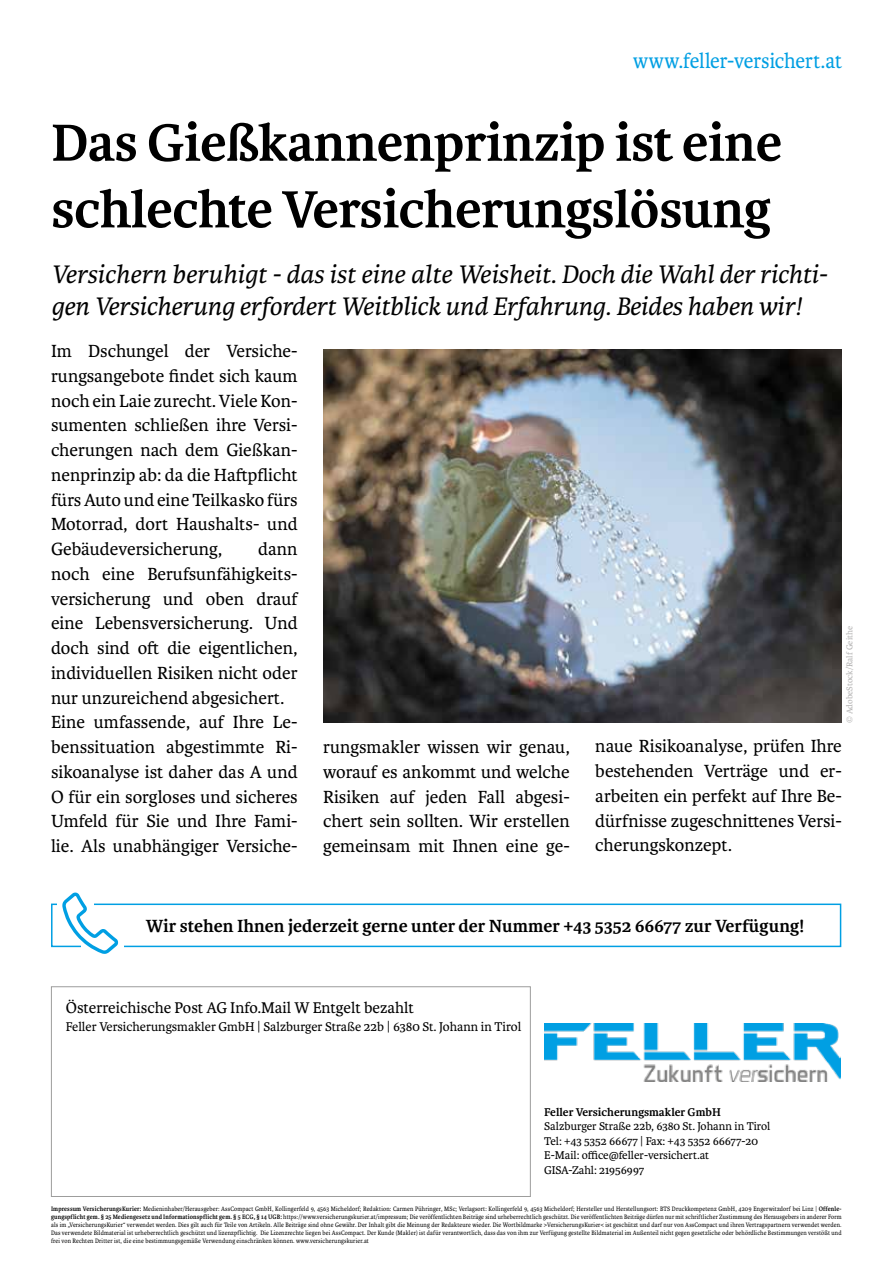
<style>
.page{position:relative;width:893px;height:1263px;background:#fff}
.page>*{position:absolute;margin:0;border:0;box-sizing:border-box;transform-origin:0 0}
.t1{font:700 55.5px/66.6px "Karmina";letter-spacing:-.01em;color:#000}
.t2{font:italic 27px/32.4px "Karmina";letter-spacing:-.01em;color:#000}
.t3{font:22.5px "Karmina";letter-spacing:-.005em;color:#009fe3;scale:.94 1}
.t4{font:18.75px/24.8px "Karmina";color:#000;text-align:justify}
.t5{font:700 18.75px "Karmina";color:#000}
.t6{font:16.5px "Karmina";color:#000}
.t7{font:13.5px "Karmina";color:#000}
.t8{font:12px/14.4px "Karmina";color:#000}
.t9{font:700 12px "Karmina";color:#000}
.t10{font:9px "Karmina";color:#b3b2b2}
.t11{font:6.75px/8.1px "Karmina";letter-spacing:.025em;color:#000;text-align:justify;scale:.9 1}
.s1{font-weight:700}
</style>
<div class="page">
<div style="left:51px;top:986px;width:480px;height:211px;border:1px solid #9d9d9c"></div>
<img style="left:323px;top:349px;width:519px;height:374px">
<div style="left:51px;top:903px;width:790px;height:44px;border:2px solid #009fe3"></div>
<div style="left:81px;top:922px;width:43px;height:33px;background:#fff"></div>
<div style="left:58px;top:890px;width:36px;height:24px;background:#fff"></div>
<svg style="left:62px;top:892px;width:56px;height:62px"></svg>
<img style="left:545px;top:1024px;width:296px;height:57px">
<h3 class="t3" style="left:633px;top:48px;width:224px">www.feller-versichert.at</h3>
<h1 class="t1" style="left:51px;top:110px;width:733px">Das Gießkannenprinzip ist eine schlechte Versicherungslösung</h1>
<h2 class="t2" style="left:51px;top:258px;width:778px">Versichern beruhigt - das ist eine alte Weisheit. Doch die Wahl der richti&shy;gen Versicherung erfordert Weitblick und Erfahrung. Beides haben wir!</h2>
<p class="t4" style="left:51px;top:339px;width:248px">Im Dschungel der Versiche&shy;rungsangebote findet sich kaum noch ein Laie zurecht. Viele Kon&shy;sumenten schließen ihre Versi&shy;cherungen nach dem Gießkan&shy;nenprinzip ab: da die Haftpflicht fürs Auto und eine Teilkasko fürs Motorrad, dort Haushalts- und Gebäudeversicherung,</p>
<p class="t4" style="left:51px;top:537px;width:248px;text-align:left;text-indent:207px">dann noch eine Berufsunfähigkeits&shy;versicherung und oben drauf eine Lebensversicherung. Und doch sind oft die eigentlichen, individuellen Risiken nicht oder nur unzureichend abgesichert.<br>Eine umfassende, auf Ihre Le&shy;benssituation abgestimmte Ri&shy;sikoanalyse ist daher das A und<br>O für ein sorgloses und sicheres<br>Umfeld für Sie und Ihre Fami&shy;lie. Als unabhängiger Versiche-</p>
<h3 class="t10" style="left:845px;top:723px;width:98px;rotate:-90deg">© AdobeStock/Ralf Geithe</h3>
<h3 class="t4" style="left:323px;top:735px;width:248px">rungsmakler wissen wir genau, worauf es ankommt und welche Risiken auf jeden Fall abgesi&shy;chert sein sollten. Wir erstellen gemeinsam mit Ihnen eine ge-</h3>
<h3 class="t4" style="left:595px;top:734px;width:248px">naue Risikoanalyse, prüfen Ihre bestehenden Verträge und er&shy;arbeiten ein perfekt auf Ihre Be&shy;dürfnisse zugeschnittenes Versi&shy;cherungskonzept.</h3>
<h3 class="t5" style="left:146px;top:916px;width:660px">Wir stehen Ihnen jederzeit gerne unter der Nummer +43 5352 66677 zur Verfügung!</h3>
<h3 class="t6" style="left:66px;top:998px;width:349px">Österreichische Post AG Info.Mail W Entgelt bezahlt</h3>
<h3 class="t7" style="left:66px;top:1019px;width:457px">Feller Versicherungsmakler GmbH | Salzburger Straße 22b | 6380 St. Johann in Tirol</h3>
<h3 class="t9" style="left:544px;top:1105px;width:178px">Feller Versicherungsmakler GmbH</h3>
<h3 class="t8" style="left:544px;top:1119px;width:228px">Salzburger Straße 22b, 6380 St. Johann in Tirol Tel: +43 5352 66677 | Fax: +43 5352 66677-20<br>E-Mail: office@feller-versichert.at<br>GISA-Zahl: 21956997</h3>
<p class="t11" style="left:51px;top:1204px;width:880px"><span class="s1">Impressum VersicherungsKurier:</span> Medieninhaber/Herausgeber: AssCompact GmbH, Kollingerfeld 9, 4563 Micheldorf; Redaktion: Carmen Pühringer, MSc; Verlagsort: Kollingerfeld 9, 4563 Micheldorf; Hersteller und Herstellungsort: BTS Druckkompetenz GmbH, 4209 Engerwitzdorf bei Linz | <span class="s1">Offenle&shy;gungspflicht gem. § 25 Mediengesetz und Informationspflicht gem. § 5 ECG, § 14 UGB:</span> https://www.versicherungskurier.at/impressum; Die veröffentlichten Beiträge sind urheberrechtlich geschützt. Die veröffentlichten Beiträge dürfen nur mit schriftlicher Zustimmung des Herausgebers in anderer Form als im „VersicherungsKurier“ verwendet werden. Dies gilt auch für Teile von Artikeln. Alle Beiträge sind ohne Gewähr. Der Inhalt gibt die Meinung der Redakteure wieder. Die Wortbildmarke &gt;VersicherungsKurier&lt; ist geschützt und darf nur von AssCompact und ihren Vertragspartnern verwendet werden.<br>Das verwendete Bildmaterial ist urheberrechtlich geschützt und lizenzpflichtig. Die Lizenzrechte liegen bei AssCompact. Der Kunde (Makler) ist dafür verantwortlich, dass das von ihm zur Verfügung gestellte Bildmaterial im Außenteil nicht gegen gesetzliche oder behördliche Bestimmungen verstößt und frei von Rechten Dritter ist, die eine bestimmungsgemäße Verwendung einschränken können. www.versicherungskurier.at</p>
</div>
